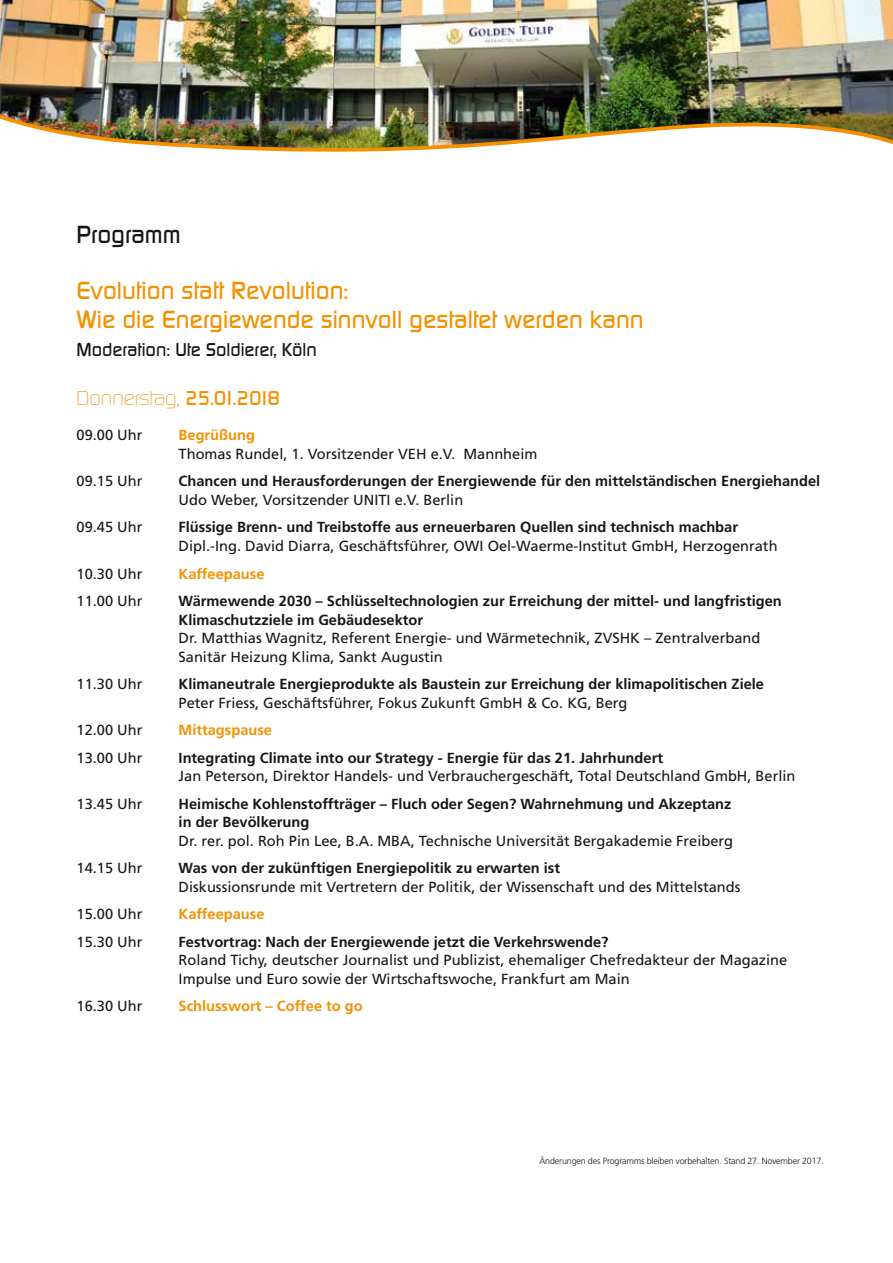
<style>
.page{position:relative;width:893px;height:1263px;background:#fff}
.page>*{position:absolute;margin:0;border:0;box-sizing:border-box;transform-origin:0 0}
.t1{font:500 24px/28.5px "Digital";color:#f39100}
.t2{font:500 24px "Digital";color:#181716}
.t3{font:300 19.5px "Digital";color:#f39100}
.t4{font:500 18px "Digital";color:#181716}
.t5{font:14.7px/18.8px "Frutiger LT Std";color:#181716}
.t6{font:700 14.7px/18.8px "Frutiger LT Std";color:#181716}
.t7{font:700 14.7px "Frutiger LT Std";color:#f39100}
.t8{font:300 9px "Frutiger LT Std";letter-spacing:-.02em;color:#181716}
.s1{font-weight:500}
</style>
<div class="page">
<img style="left:1px;top:0;width:892px;height:152px">
<img style="left:0;top:0;width:1px;height:115px">
<h1 class="t2" style="left:77px;top:221px;width:106px">Programm</h1>
<h1 class="t1" style="left:77px;top:276px;width:569px">Evolution statt Revolution:<br>Wie die Energiewende sinnvoll gestaltet werden kann</h1>
<p class="t4" style="left:77px;top:339px;width:242px">Moderation: Ute Soldierer, Köln</p>
<h2 class="t3" style="left:77px;top:386px;width:205px">Donnerstag, <span class="s1">25.01.2018</span></h2>
<p class="t5" style="left:77px;top:426px;width:67px">09.00 Uhr</p>
<p class="t7" style="left:179px;top:427px;width:78px">Begrüßung</p>
<p class="t5" style="left:179px;top:445px;width:360px">Thomas Rundel, 1. Vorsitzender VEH e.V. Mannheim</p>
<p class="t5" style="left:77px;top:472px;width:67px">09.15 Uhr</p>
<p class="t6" style="left:179px;top:472px;width:643px">Chancen und Herausforderungen der Energiewende für den mittelständischen Energiehandel</p>
<p class="t5" style="left:179px;top:491px;width:286px">Udo Weber, Vorsitzender UNITI e.V. Berlin</p>
<p class="t5" style="left:77px;top:518px;width:67px">09.45 Uhr</p>
<p class="t6" style="left:179px;top:518px;width:561px">Flüssige Brenn- und Treibstoffe aus erneuerbaren Quellen sind technisch machbar</p>
<p class="t5" style="left:179px;top:537px;width:600px">Dipl.-Ing. David Diarra, Geschäftsführer, OWI Oel-Waerme-Institut GmbH, Herzogenrath</p>
<p class="t5" style="left:77px;top:564px;width:67px">10.30 Uhr</p>
<p class="t7" style="left:179px;top:565px;width:87px">Kaffeepause</p>
<p class="t5" style="left:77px;top:591px;width:67px">11.00 Uhr</p>
<p class="t6" style="left:179px;top:591px;width:605px">Wärmewende 2030 – Schlüsseltechnologien zur Erreichung der mittel- und langfristigen<br>Klimaschutzziele im Gebäudesektor</p>
<p class="t5" style="left:179px;top:629px;width:583px">Dr. Matthias Wagnitz, Referent Energie- und Wärmetechnik, ZVSHK – Zentralverband<br>Sanitär Heizung Klima, Sankt Augustin</p>
<p class="t5" style="left:77px;top:675px;width:67px">11.30 Uhr</p>
<p class="t6" style="left:179px;top:675px;width:587px">Klimaneutrale Energieprodukte als Baustein zur Erreichung der klimapolitischen Ziele</p>
<p class="t5" style="left:179px;top:694px;width:450px">Peter Friess, Geschäftsführer, Fokus Zukunft GmbH &amp; Co. KG, Berg</p>
<p class="t5" style="left:77px;top:721px;width:67px">12.00 Uhr</p>
<p class="t7" style="left:179px;top:721px;width:95px">Mittagspause</p>
<p class="t5" style="left:77px;top:748px;width:67px">13.00 Uhr</p>
<p class="t6" style="left:179px;top:748px;width:486px">Integrating Climate into our Strategy - Energie für das 21. Jahrhundert</p>
<p class="t5" style="left:179px;top:767px;width:618px">Jan Peterson, Direktor Handels- und Verbrauchergeschäft, Total Deutschland GmbH, Berlin</p>
<p class="t5" style="left:77px;top:794px;width:67px">13.45 Uhr</p>
<p class="t6" style="left:179px;top:794px;width:554px">Heimische Kohlenstoffträger – Fluch oder Segen? Wahrnehmung und Akzeptanz in der Bevölkerung</p>
<p class="t5" style="left:179px;top:832px;width:556px">Dr. rer. pol. Roh Pin Lee, B.A. MBA, Technische Universität Bergakademie Freiberg</p>
<p class="t5" style="left:77px;top:859px;width:67px">14.15 Uhr</p>
<p class="t6" style="left:179px;top:859px;width:383px">Was von der zukünftigen Energiepolitik zu erwarten ist</p>
<p class="t5" style="left:179px;top:878px;width:563px">Diskussionsrunde mit Vertretern der Politik, der Wissenschaft und des Mittelstands</p>
<p class="t5" style="left:77px;top:905px;width:67px">15.00 Uhr</p>
<p class="t7" style="left:179px;top:906px;width:87px">Kaffeepause</p>
<p class="t5" style="left:77px;top:932px;width:67px">15.30 Uhr</p>
<p class="t6" style="left:179px;top:932px;width:431px">Festvortrag: Nach der Energiewende jetzt die Verkehrswende?</p>
<p class="t5" style="left:179px;top:951px;width:610px">Roland Tichy, deutscher Journalist und Publizist, ehemaliger Chefredakteur der Magazine<br>Impulse und Euro sowie der Wirtschaftswoche, Frankfurt am Main</p>
<p class="t5" style="left:77px;top:997px;width:67px">16.30 Uhr</p>
<p class="t7" style="left:179px;top:998px;width:186px">Schlusswort – Coffee to go</p>
<p class="t8" style="left:539px;top:1156px;width:286px">Änderungen des Programms bleiben vorbehalten. Stand 27. November 2017.</p>
</div>
